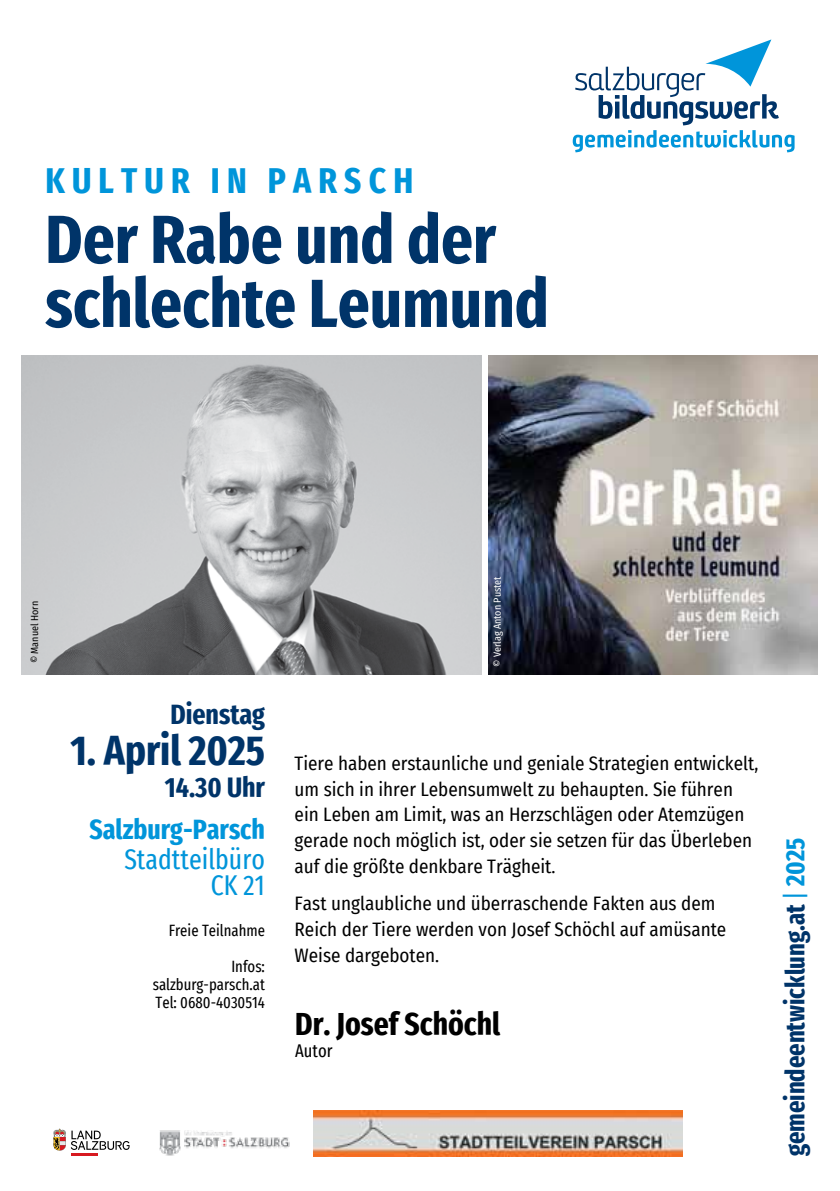
<style>
.page{position:relative;width:840px;height:1191px;background:#fff}
.page>*{position:absolute;margin:0;border:0;box-sizing:border-box;transform-origin:0 0}
.t1{font:700 extra-condensed 68px/64px "Fira Sans";color:#003469}
.t2{font:700 extra-condensed 42px "Fira Sans";color:#003469}
.t3{font:700 extra-condensed 36px "Fira Sans";letter-spacing:.2em;color:#0095da}
.t4{font:700 extra-condensed 32px "Fira Sans";color:#000}
.t5{font:extra-condensed 28px/26px "Fira Sans";color:#0095da;text-align:right}
.t6{font:700 extra-condensed 28px "Fira Sans";color:#003469}
.t7{font:700 extra-condensed 28px "Fira Sans";color:#0095da}
.t8{font:700 extra-condensed 26.6px "Fira Sans";color:#003469}
.t9{font:19px/25.8px "Fira Sans Condensed";color:#000}
.t10{font:extra-condensed 18px "Fira Sans";color:#000}
.t11{font:extra-condensed 16px/18px "Fira Sans";color:#000;text-align:justify}
.t12{font:10px "Fira Sans Condensed";color:#fff}
.t13{font:10px "Fira Sans Condensed";color:#000}
.s1{font-weight:400;color:#0095da}
.s2{color:#0095da}
</style>
<div class="page">
<svg style="left:572px;top:40px;width:222px;height:112px"></svg>
<img style="left:21px;top:356px;width:460px;height:319px">
<img style="left:488px;top:356px;width:328px;height:319px">
<img style="left:159px;top:1130px;width:131px;height:25px">
<hr style="left:71px;top:1153px;width:27px;height:2px;background:#d71920">
<svg style="left:53px;top:1128px;width:76px;height:22px"></svg>
<img style="left:313px;top:1110px;width:369px;height:47px">
<h3 class="t3" style="left:45px;top:150px;width:369px">Kultur in Parsch</h3>
<h1 class="t1" style="left:45px;top:203px;width:504px">Der Rabe und der schlechte Leumund</h1>
<p class="t13" style="left:27px;top:663px;width:64px;rotate:-90deg">© Manuel Horn</p>
<h3 class="t6" style="left:170px;top:691px;width:96px">Dienstag</h3>
<h2 class="t2" style="left:70px;top:715px;width:196px">1. April 2025</h2>
<h3 class="t6" style="left:165px;top:764px;width:102px">14.30 Uhr</h3>
<h3 class="t7" style="left:89px;top:805px;width:177px">Salzburg-Parsch</h3>
<h3 class="t5" style="left:124px;top:845px;width:142px">Stadtteilbüro<br>CK 21</h3>
<p class="t11" style="left:169px;top:920px;width:98px">Freie Teilnahme</p>
<p class="t11" style="left:153px;top:956px;width:114px;text-indent:79px">Infos: salzburg-parsch.at Tel: 0680-4030514</p>
<p class="t12" style="left:489px;top:667px;width:92px;rotate:-90deg">© Verlag Anton Pustet</p>
<p class="t9" style="left:294px;top:749px;width:465px">Tiere haben erstaunliche und geniale Strategien entwickelt, um sich in ihrer Lebensumwelt zu behaupten. Sie führen ein Leben am Limit, was an Herzschlägen oder Atemzügen gerade noch möglich ist, oder sie setzen für das Überleben auf die größte denkbare Trägheit.</p>
<p class="t9" style="left:294px;top:890px;width:433px">Fast unglaubliche und überraschende Fakten aus dem<br>Reich der Tiere werden von Josef Schöchl auf amüsante<br>Weise dargeboten.</p>
<h3 class="t4" style="left:295px;top:996px;width:206px">Dr. Josef Schöchl</h3>
<p class="t10" style="left:295px;top:1036px;width:39px">Autor</p>
<h3 class="t8" style="left:772px;top:1156px;width:320px;rotate:-90deg">gemeindeentwicklung.at <span class="s1">|</span> <span class="s2">2025</span></h3>
</div>
